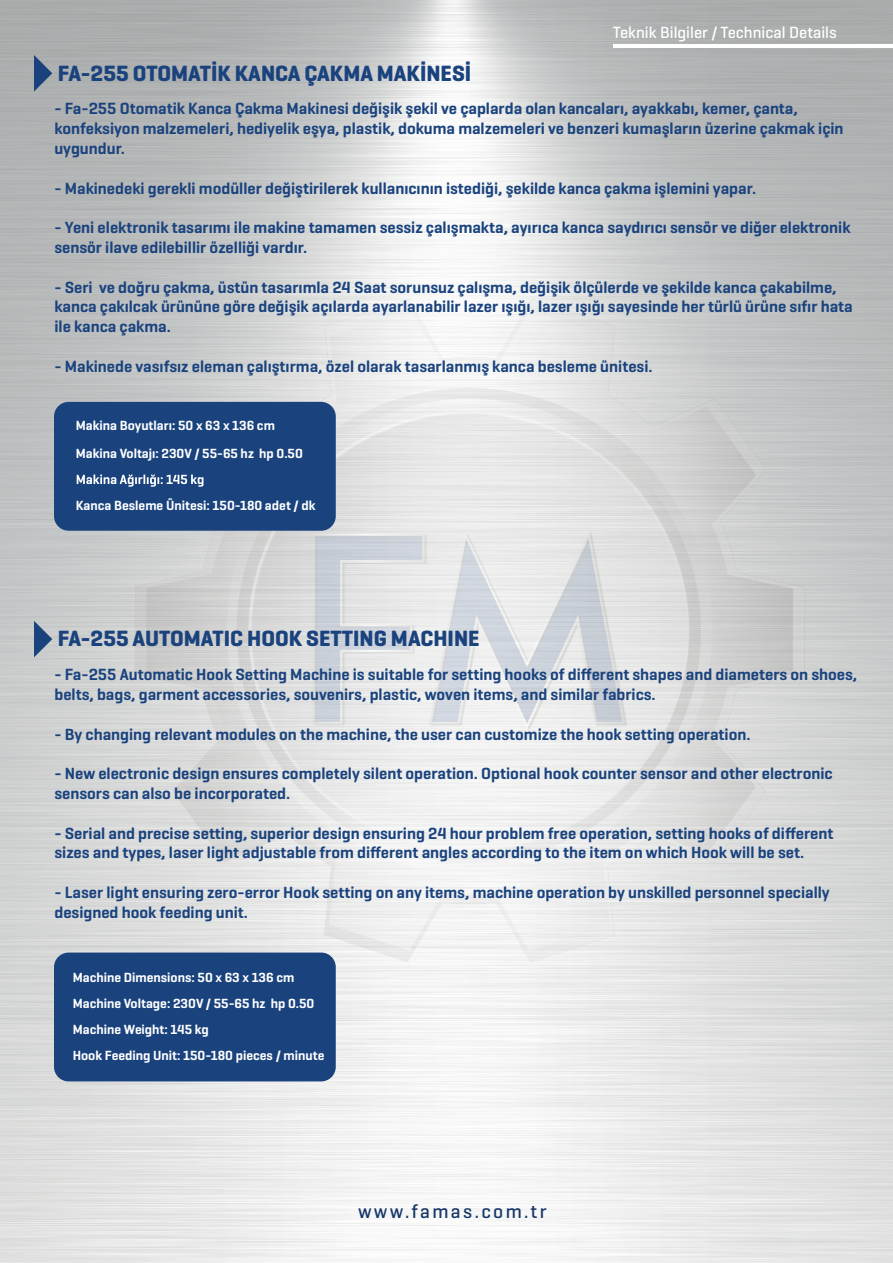
<style>
.page{position:relative;width:893px;height:1263px;background:#fff}
.page>*{position:absolute;margin:0;border:0;box-sizing:border-box;transform-origin:0 0}
.t1{font:700 22.5px "Geogrotesque";color:#1a437e}
.t2{font:500 19.5px "Geogrotesque";letter-spacing:.12em;color:#163669}
.t3{font:600 16.5px/19.8px "Geogrotesque";color:#1a437e}
.t4{font:500 16.5px "Geogrotesque";color:#fff}
.t5{font:600 13.5px/27.5px "Geogrotesque";color:#fff}
</style>
<div class="page">
<img style="left:0;top:0;width:893px;height:1263px">
<hr style="left:613px;top:44px;width:280px;height:4px;background:#fff">
<img style="left:99px;top:282px;width:742px;height:699px">
<svg style="left:34px;top:55px;width:18px;height:37px"></svg>
<svg style="left:34px;top:621px;width:18px;height:36px"></svg>
<div style="left:54px;top:402px;width:282px;height:129px;background:#1a437e;border-radius:15px"></div>
<svg style="left:77px;top:474px;width:126px;height:13px"></svg>
<div style="left:54px;top:952px;width:282px;height:129px;background:#1a437e;border-radius:15px"></div>
<p class="t1" style="left:58px;top:59px;width:415px">FA-255 OTOMATİK KANCA ÇAKMA MAKİNESİ</p>
<p class="t4" style="left:613px;top:22px;width:225px">Teknik Bilgiler / Technical Details</p>
<p class="t3" style="left:54px;top:99px;width:745px">- Fa-255 Otomatik Kanca Çakma Makinesi değişik şekil ve çaplarda olan kancaları, ayakkabı, kemer, çanta,</p>
<p class="t3" style="left:54px;top:119px;width:791px">konfeksiyon malzemeleri, hediyelik eşya, plastik, dokuma malzemeleri ve benzeri kumaşların üzerine çakmak için uygundur.</p>
<p class="t3" style="left:54px;top:178px;width:703px">- Makinedeki gerekli modüller değiştirilerek kullanıcının istediği, şekilde kanca çakma işlemini yapar.</p>
<p class="t3" style="left:54px;top:218px;width:798px">- Yeni elektronik tasarımı ile makine tamamen sessiz çalışmakta, ayırıca kanca saydırıcı sensör ve diğer elektronik sensör ilave edilebillir özelliği vardır.</p>
<p class="t3" style="left:54px;top:277px;width:784px">- Seri ve doğru çakma, üstün tasarımla 24 Saat sorunsuz çalışma, değişik ölçülerde ve şekilde kanca çakabilme,</p>
<p class="t3" style="left:54px;top:297px;width:800px">kanca çakılcak ürününe göre değişik açılarda ayarlanabilir lazer ışığı, lazer ışığı sayesinde her türlü ürüne sıfır hata</p>
<p class="t3" style="left:54px;top:317px;width:118px">ile kanca çakma.</p>
<p class="t3" style="left:54px;top:356px;width:600px">- Makinede vasıfsız eleman çalıştırma, özel olarak tasarlanmış kanca besleme ünitesi.</p>
<p class="t5" style="left:76px;top:412px;width:229px">Makina Boyutları: 50 x 63 x 136 cm<br>Makina Voltajı: 230V / 55-65 hz hp 0.50</p>
<p class="t5" style="left:76px;top:491px;width:241px">Kanca Besleme Ünitesi: 150-180 adet / dk</p>
<p class="t1" style="left:58px;top:625px;width:423px">FA-255 AUTOMATIC HOOK SETTING MACHINE</p>
<p class="t3" style="left:54px;top:664px;width:804px">- Fa-255 Automatic Hook Setting Machine is suitable for setting hooks of different shapes and diameters on shoes, belts, bags, garment accessories, souvenirs, plastic, woven items, and similar fabrics.</p>
<p class="t3" style="left:54px;top:724px;width:698px">- By changing relevant modules on the machine, the user can customize the hook setting operation.</p>
<p class="t3" style="left:54px;top:763px;width:780px">- New electronic design ensures completely silent operation. Optional hook counter sensor and other electronic sensors can also be incorporated.</p>
<p class="t3" style="left:54px;top:823px;width:780px">- Serial and precise setting, superior design ensuring 24 hour problem free operation, setting hooks of different sizes and types, laser light adjustable from different angles according to the item on which Hook will be set.</p>
<p class="t3" style="left:54px;top:882px;width:777px">- Laser light ensuring zero-error Hook setting on any items, machine operation by unskilled personnel specially designed hook feeding unit.</p>
<p class="t5" style="left:73px;top:964px;width:243px;line-height:26px">Machine Dimensions: 50 x 63 x 136 cm<br>Machine Voltage: 230V / 55-65 hz hp 0.50</p>
<p class="t5" style="left:73px;top:1016px;width:253px;line-height:26.2px">Machine Weight: 145 kg<br>Hook Feeding Unit: 150-180 pieces / minute</p>
<p class="t2" style="left:358px;top:1199px;width:190px">www.famas.com.tr</p>
</div>
